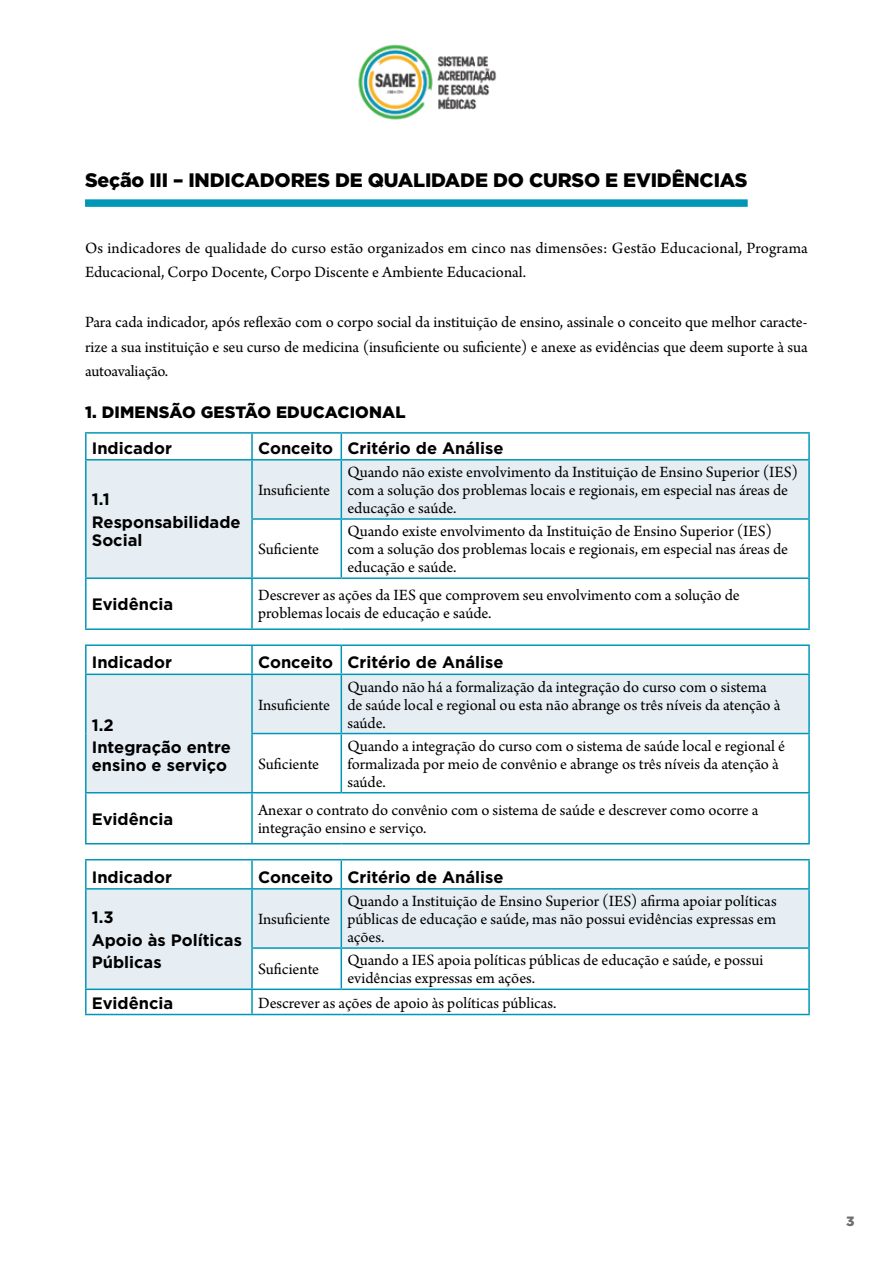
<style>
.page{position:relative;width:893px;height:1263px;background:#fff}
.page>*{position:absolute;margin:0;border:0;box-sizing:border-box;transform-origin:0 0}
.t1{font:900 19.5px "Gotham";letter-spacing:-.01em;color:#000}
.t2{font:16.5px/18px "Arno Pro";color:#000}
.t3{font:700 16.5px/22.2px "Gotham";color:#000}
.t4{font:900 16.5px "Gotham";letter-spacing:.01em;color:#000}
.t5{font:900 13.5px "Gotham";color:#6d6e71}
</style>
<div class="page">
<img style="left:358px;top:44px;width:139px;height:76px">
<div style="left:85px;top:199px;width:663px;height:8px;background:#0097b7"></div>
<svg style="left:87px;top:461px;width:721px;height:116px;fill:#e7eef3"></svg>
<hr style="left:85px;top:434px;width:2px;height:25px;background:#0097b7">
<hr style="left:85px;top:432px;width:167px;height:2px;background:#0097b7">
<hr style="left:251px;top:434px;width:2px;height:25px;background:#0097b7">
<hr style="left:252px;top:432px;width:89px;height:2px;background:#0097b7">
<svg style="left:341px;top:434px;width:1px;height:25px"></svg>
<hr style="left:341px;top:432px;width:469px;height:2px;background:#0097b7">
<hr style="left:808px;top:434px;width:2px;height:25px;background:#0097b7">
<hr style="left:85px;top:461px;width:2px;height:58px;background:#0097b7">
<hr style="left:85px;top:519px;width:2px;height:58px;background:#0097b7">
<hr style="left:85px;top:459px;width:167px;height:2px;background:#0097b7">
<hr style="left:251px;top:461px;width:2px;height:57px;background:#0097b7">
<hr style="left:252px;top:459px;width:89px;height:2px;background:#0097b7">
<hr style="left:341px;top:461px;width:1px;height:57px;background:#0097b7">
<hr style="left:341px;top:459px;width:469px;height:2px;background:#0097b7">
<hr style="left:808px;top:461px;width:2px;height:57px;background:#0097b7">
<hr style="left:251px;top:520px;width:2px;height:57px;background:#0097b7">
<hr style="left:251px;top:518px;width:90px;height:2px;background:#0097b7">
<hr style="left:341px;top:520px;width:1px;height:57px;background:#0097b7">
<hr style="left:341px;top:518px;width:469px;height:2px;background:#0097b7">
<hr style="left:808px;top:520px;width:2px;height:57px;background:#0097b7">
<hr style="left:85px;top:579px;width:2px;height:49px;background:#0097b7">
<hr style="left:85px;top:577px;width:167px;height:2px;background:#0097b7">
<hr style="left:85px;top:628px;width:167px;height:2px;background:#0097b7">
<hr style="left:251px;top:579px;width:2px;height:49px;background:#0097b7">
<hr style="left:252px;top:577px;width:89px;height:2px;background:#0097b7">
<hr style="left:252px;top:628px;width:89px;height:2px;background:#0097b7">
<hr style="left:341px;top:628px;width:469px;height:2px;background:#0097b7">
<hr style="left:341px;top:577px;width:469px;height:2px;background:#0097b7">
<hr style="left:808px;top:579px;width:2px;height:49px;background:#0097b7">
<svg style="left:87px;top:646px;width:721px;height:148px"></svg>
<svg style="left:87px;top:675px;width:721px;height:117px;fill:#e7eef3"></svg>
<hr style="left:85px;top:646px;width:2px;height:28px;background:#0097b7">
<hr style="left:85px;top:644px;width:167px;height:2px;background:#0097b7">
<hr style="left:251px;top:646px;width:2px;height:28px;background:#0097b7">
<hr style="left:252px;top:644px;width:89px;height:2px;background:#0097b7">
<svg style="left:341px;top:646px;width:1px;height:28px"></svg>
<hr style="left:341px;top:644px;width:469px;height:2px;background:#0097b7">
<hr style="left:808px;top:646px;width:2px;height:28px;background:#0097b7">
<hr style="left:85px;top:675px;width:2px;height:58px;background:#0097b7">
<hr style="left:85px;top:733px;width:2px;height:59px;background:#0097b7">
<hr style="left:85px;top:674px;width:167px;height:1px;background:#0097b7">
<hr style="left:251px;top:675px;width:2px;height:58px;background:#0097b7">
<hr style="left:252px;top:674px;width:89px;height:1px;background:#0097b7">
<hr style="left:341px;top:675px;width:1px;height:58px;background:#0097b7">
<hr style="left:341px;top:674px;width:469px;height:1px;background:#0097b7">
<hr style="left:808px;top:675px;width:2px;height:58px;background:#0097b7">
<hr style="left:251px;top:734px;width:2px;height:58px;background:#0097b7">
<hr style="left:251px;top:733px;width:90px;height:1px;background:#0097b7">
<hr style="left:341px;top:734px;width:1px;height:58px;background:#0097b7">
<hr style="left:341px;top:733px;width:469px;height:1px;background:#0097b7">
<hr style="left:808px;top:734px;width:2px;height:58px;background:#0097b7">
<hr style="left:85px;top:793px;width:2px;height:50px;background:#0097b7">
<hr style="left:85px;top:792px;width:167px;height:1px;background:#0097b7">
<hr style="left:85px;top:843px;width:167px;height:1px;background:#0097b7">
<hr style="left:251px;top:793px;width:2px;height:50px;background:#0097b7">
<hr style="left:252px;top:792px;width:89px;height:1px;background:#0097b7">
<hr style="left:252px;top:843px;width:89px;height:1px;background:#0097b7">
<hr style="left:341px;top:843px;width:469px;height:1px;background:#0097b7">
<hr style="left:341px;top:792px;width:469px;height:1px;background:#0097b7">
<hr style="left:808px;top:793px;width:2px;height:50px;background:#0097b7">
<svg style="left:87px;top:860px;width:721px;height:154px"></svg>
<svg style="left:87px;top:890px;width:721px;height:98px;fill:#e7eef3"></svg>
<hr style="left:85px;top:860px;width:2px;height:28px;background:#0097b7">
<hr style="left:85px;top:859px;width:167px;height:1px;background:#0097b7">
<hr style="left:251px;top:860px;width:2px;height:28px;background:#0097b7">
<hr style="left:252px;top:859px;width:89px;height:1px;background:#0097b7">
<svg style="left:341px;top:860px;width:1px;height:28px"></svg>
<hr style="left:341px;top:859px;width:469px;height:1px;background:#0097b7">
<hr style="left:808px;top:860px;width:2px;height:28px;background:#0097b7">
<hr style="left:85px;top:890px;width:2px;height:58px;background:#0097b7">
<hr style="left:85px;top:948px;width:2px;height:40px;background:#0097b7">
<hr style="left:85px;top:888px;width:167px;height:2px;background:#0097b7">
<hr style="left:251px;top:890px;width:2px;height:57px;background:#0097b7">
<hr style="left:252px;top:888px;width:89px;height:2px;background:#0097b7">
<hr style="left:341px;top:890px;width:1px;height:57px;background:#0097b7">
<hr style="left:341px;top:888px;width:469px;height:2px;background:#0097b7">
<hr style="left:808px;top:890px;width:2px;height:57px;background:#0097b7">
<hr style="left:251px;top:949px;width:2px;height:39px;background:#0097b7">
<hr style="left:251px;top:947px;width:90px;height:2px;background:#0097b7">
<hr style="left:341px;top:949px;width:1px;height:39px;background:#0097b7">
<hr style="left:341px;top:947px;width:469px;height:2px;background:#0097b7">
<hr style="left:808px;top:949px;width:2px;height:39px;background:#0097b7">
<hr style="left:85px;top:990px;width:2px;height:24px;background:#0097b7">
<hr style="left:85px;top:988px;width:167px;height:2px;background:#0097b7">
<hr style="left:85px;top:1014px;width:167px;height:1px;background:#0097b7">
<hr style="left:251px;top:990px;width:2px;height:24px;background:#0097b7">
<hr style="left:252px;top:988px;width:89px;height:2px;background:#0097b7">
<hr style="left:252px;top:1014px;width:89px;height:1px;background:#0097b7">
<hr style="left:341px;top:1014px;width:469px;height:1px;background:#0097b7">
<hr style="left:341px;top:988px;width:469px;height:2px;background:#0097b7">
<hr style="left:808px;top:990px;width:2px;height:24px;background:#0097b7">
<p class="t1" style="left:85px;top:166px;width:664px">Seção III – INDICADORES DE QUALIDADE DO CURSO E EVIDÊNCIAS</p>
<p class="t2" style="left:85px;top:236px;width:724px;line-height:24.8px">Os indicadores de qualidade do curso estão organizados em cinco nas dimensões: Gestão Educacional, Programa<br>Educacional, Corpo Docente, Corpo Discente e Ambiente Educacional.</p>
<p class="t2" style="left:85px;top:310px;width:724px;line-height:24.8px;text-align:justify">Para cada indicador, após reflexão com o corpo social da instituição de ensino, assinale o conceito que melhor caracte&shy;rize a sua instituição e seu curso de medicina (insuficiente ou suficiente) e anexe as evidências que deem suporte à sua autoavaliação.</p>
<p class="t4" style="left:85px;top:400px;width:322px">1. DIMENSÃO GESTÃO EDUCACIONAL</p>
<p class="t3" style="left:92px;top:437px;width:82px">Indicador</p>
<p class="t3" style="left:258px;top:437px;width:247px">Conceito Critério de Análise</p>
<p class="t3" style="left:92px;top:488px;width:150px">1.1<br>Responsabilidade</p>
<p class="t3" style="left:92px;top:529px;width:52px">Social</p>
<p class="t2" style="left:347px;top:464px;width:452px">Quando não existe envolvimento da Instituição de Ensino Superior (IES) com a solução dos problemas locais e regionais, em especial nas áreas de educação e saúde.</p>
<p class="t2" style="left:258px;top:482px;width:74px">Insuficiente</p>
<p class="t2" style="left:347px;top:523px;width:442px">Quando existe envolvimento da Instituição de Ensino Superior (IES) com a solução dos problemas locais e regionais, em especial nas áreas de educação e saúde.</p>
<p class="t2" style="left:258px;top:541px;width:63px">Suficiente</p>
<p class="t3" style="left:92px;top:593px;width:83px">Evidência</p>
<p class="t2" style="left:258px;top:587px;width:483px">Descrever as ações da IES que comprovem seu envolvimento com a solução de problemas locais de educação e saúde.</p>
<p class="t3" style="left:92px;top:651px;width:82px">Indicador</p>
<p class="t3" style="left:258px;top:651px;width:247px">Conceito Critério de Análise</p>
<p class="t3" style="left:92px;top:714px;width:141px">1.2<br>Integração entre</p>
<p class="t3" style="left:92px;top:754px;width:137px">ensino e serviço</p>
<p class="t2" style="left:258px;top:696px;width:74px">Insuficiente</p>
<p class="t2" style="left:258px;top:756px;width:63px">Suficiente</p>
<p class="t2" style="left:347px;top:678px;width:435px">Quando não há a formalização da integração do curso com o sistema de saúde local e regional ou esta não abrange os três níveis da atenção à saúde.</p>
<p class="t2" style="left:347px;top:738px;width:439px">Quando a integração do curso com o sistema de saúde local e regional é formalizada por meio de convênio e abrange os três níveis da atenção à saúde.</p>
<p class="t3" style="left:92px;top:808px;width:83px">Evidência</p>
<p class="t2" style="left:258px;top:802px;width:502px">Anexar o contrato do convênio com o sistema de saúde e descrever como ocorre a integração ensino e serviço.</p>
<p class="t3" style="left:92px;top:866px;width:82px">Indicador</p>
<p class="t3" style="left:258px;top:866px;width:247px">Conceito Critério de Análise</p>
<p class="t3" style="left:92px;top:906px;width:152px">1.3<br>Apoio às Políticas<br>Públicas</p>
<p class="t2" style="left:258px;top:911px;width:74px">Insuficiente</p>
<p class="t2" style="left:347px;top:893px;width:431px;text-align:justify">Quando a Instituição de Ensino Superior (IES) afirma apoiar políticas públicas de educação e saúde, mas não possui evidências expressas em ações.</p>
<p class="t2" style="left:258px;top:961px;width:63px">Suficiente</p>
<p class="t2" style="left:347px;top:952px;width:418px">Quando a IES apoia políticas públicas de educação e saúde, e possui evidências expressas em ações.</p>
<p class="t3" style="left:92px;top:991px;width:83px">Evidência</p>
<p class="t2" style="left:258px;top:994px;width:300px">Descrever as ações de apoio às políticas públicas.</p>
<p class="t5" style="left:846px;top:1212px;width:10px">3</p>
</div>
